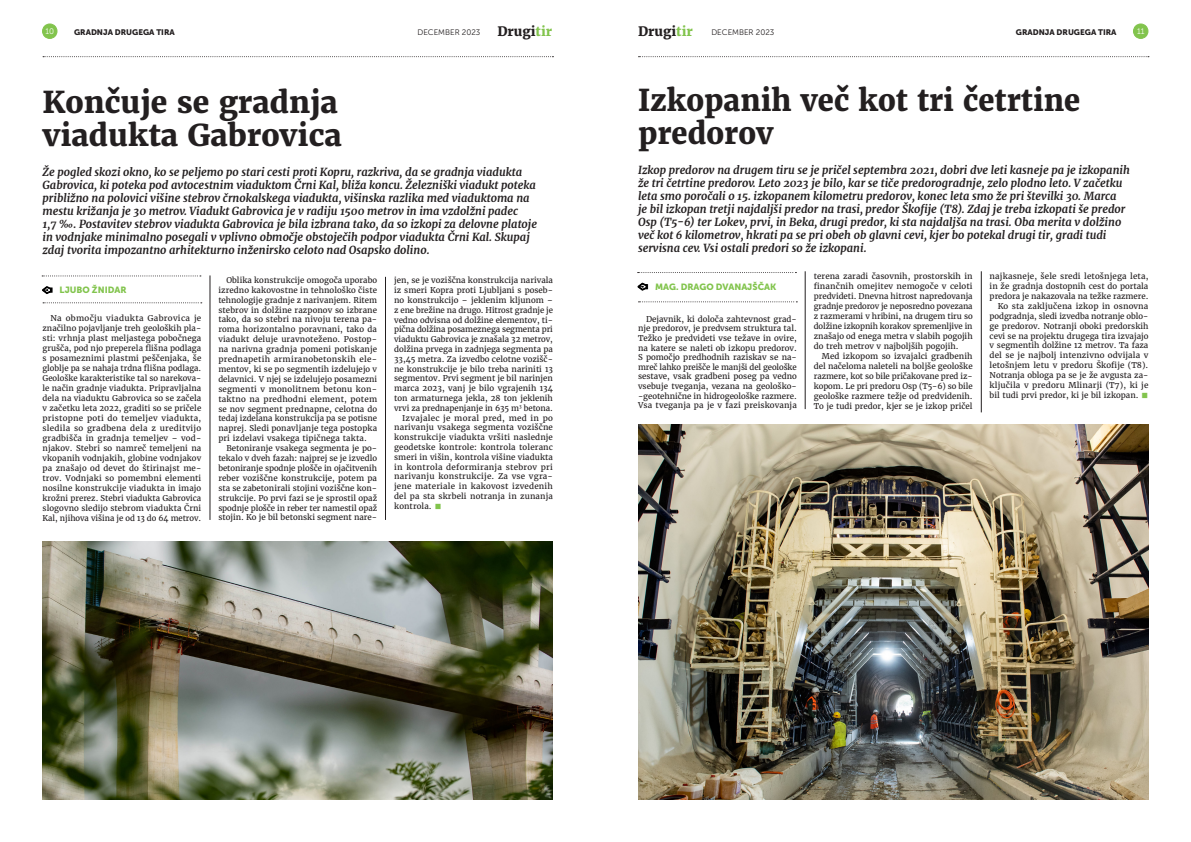
<style>
.page{position:relative;width:1191px;height:842px;background:#fff}
.page>*{position:absolute;margin:0;border:0;box-sizing:border-box;transform-origin:0 0}
.NASLOV_članka{font:800 30px/33px "Merriweather";color:#231f20}
.Paragraph_Style15{font:18px "Minion Pro";color:#82c44d}
.t1{font:800 13px "Merriweather";color:#231f20}
.NASLOV_članka-2{font:italic 700 11px/13px "Merriweather";color:#231f20}
.t2{font:9px "Museo Sans 900";color:#82c44d}
.Paragraph_Style15-2{font:8px/9.9px "Merriweather";color:#231f20;text-align:justify}
.NASLOV_članka-3{font:8px "Museo Sans 900";color:#231f20}
.t3{font:8px "Museo Sans 300";color:#231f20}
.t4{font:8px "Museo Sans 300";color:#fff}
.s1{color:#82c44d}
</style>
<div class="page">
<svg style="left:638px;top:56px;width:511px;height:1px"></svg>
<svg style="left:43px;top:56px;width:510px;height:1px"></svg>
<svg style="left:1133px;top:24px;width:15px;height:14px"></svg>
<svg style="left:43px;top:24px;width:14px;height:14px"></svg>
<img style="left:43px;top:542px;width:510px;height:257px">
<img style="left:638px;top:425px;width:510px;height:374px">
<svg style="left:42px;top:275px;width:159px;height:1px"></svg>
<svg style="left:43px;top:302px;width:159px;height:1px"></svg>
<svg style="left:43px;top:287px;width:10px;height:7px"></svg>
<svg style="left:637px;top:272px;width:159px;height:1px"></svg>
<svg style="left:638px;top:301px;width:159px;height:1px"></svg>
<svg style="left:638px;top:283px;width:10px;height:7px"></svg>
<hr style="left:385px;top:277px;width:1px;height:243px;background:#231f20">
<hr style="left:805px;top:271px;width:1px;height:138px;background:#231f20">
<hr style="left:981px;top:271px;width:1px;height:141px;background:#231f20">
<hr style="left:210px;top:275px;width:1px;height:245px;background:#231f20">
<p class="NASLOV_članka-3" style="left:74px;top:28px;width:102px">GRADNJA DRUGEGA TIRA</p>
<p class="t3" style="left:417px;top:28px;width:64px">DECEMBER 2023</p>
<h3 class="t1" style="left:497px;top:23px;width:56px">Drugi<span class="s1">tir</span></h3>
<h3 class="t1" style="left:638px;top:23px;width:56px">Drugi<span class="s1">tir</span></h3>
<p class="t3" style="left:711px;top:28px;width:64px">DECEMBER 2023</p>
<p class="NASLOV_članka-3" style="left:1015px;top:28px;width:102px">GRADNJA DRUGEGA TIRA</p>
<p class="t4" style="left:45px;top:27px;width:10px">10</p>
<p class="t4" style="left:1137px;top:27px;width:9px">11</p>
<p class="NASLOV_članka" style="left:43px;top:85px;width:301px">Končuje se gradnja viadukta Gabrovica</p>
<p class="NASLOV_članka-2" style="left:43px;top:165px;width:496px">Že pogled skozi okno, ko se peljemo po stari cesti proti Kopru, razkriva, da se gradnja viadukta Gabrovica, ki poteka pod avtocestnim viaduktom Črni Kal, bliža koncu. Železniški viadukt poteka približno na polovici višine stebrov črnokalskega viadukta, višinska razlika med viaduktoma na mestu križanja je 30 metrov. Viadukt Gabrovica je v radiju 1500 metrov in ima vzdolžni padec<br>1,7 ‰. Postavitev stebrov viadukta Gabrovica je bila izbrana tako, da so izkopi za delovne platoje in vodnjake minimalno posegali v vplivno območje obstoječih podpor viadukta Črni Kal. Skupaj zdaj tvorita impozantno arhitekturno inženirsko celoto nad Osapsko dolino.</p>
<p class="NASLOV_članka" style="left:638px;top:84px;width:444px">Izkopanih več kot tri četrtine predorov</p>
<p class="NASLOV_članka-2" style="left:638px;top:164px;width:493px">Izkop predorov na drugem tiru se je pričel septembra 2021, dobri dve leti kasneje pa je izkopanih že tri četrtine predorov. Leto 2023 je bilo, kar se tiče predorogradnje, zelo plodno leto. V začetku leta smo poročali o 15. izkopanem kilometru predorov, konec leta smo že pri številki 30. Marca<br>je bil izkopan tretji najdaljši predor na trasi, predor Škofije (T8). Zdaj je treba izkopati še predor Osp (T5-6) ter Lokev, prvi, in Beka, drugi predor, ki sta najdaljša na trasi. Oba merita v dolžino več kot 6 kilometrov, hkrati pa se pri obeh ob glavni cevi, kjer bo potekal drugi tir, gradi tudi servisna cev. Vsi ostali predori so že izkopani.</p>
<p class="Paragraph_Style15-2" style="left:218px;top:275px;width:160px;text-indent:8px">Oblika konstrukcije omogoča uporabo izredno kakovostne in tehnološko čiste tehnologije gradnje z narivanjem. Ritem stebrov in dolžine razponov so izbrane tako, da so stebri na nivoju terena pa&shy;roma horizontalno poravnani, tako da viadukt deluje uravnoteženo. Postop&shy;na narivna gradnja pomeni potiskanje prednapetih armiranobetonskih ele&shy;mentov, ki se po segmentih izdelujejo v delavnici. V njej se izdelujejo posamezni segmenti v monolitnem betonu kon&shy;taktno na predhodni element, potem se nov segment prednapne, celotna do tedaj izdelana konstrukcija pa se potisne naprej. Sledi ponavljanje tega postopka pri izdelavi vsakega tipičnega takta.</p>
<p class="Paragraph_Style15-2" style="left:218px;top:443px;width:160px;text-indent:8px">Betoniranje vsakega segmenta je po&shy;tekalo v dveh fazah: najprej se je izvedlo betoniranje spodnje plošče in ojačitvenih reber voziščne konstrukcije, potem pa sta se zabetonirali stojini voziščne kon&shy;strukcije. Po prvi fazi se je sprostil opaž spodnje plošče in reber ter namestil opaž stojin. Ko je bil betonski segment nare-</p>
<p class="Paragraph_Style15-2" style="left:394px;top:276px;width:160px">jen, se je voziščna konstrukcija narivala iz smeri Kopra proti Ljubljani s poseb&shy;no konstrukcijo – jeklenim kljunom – z ene brežine na drugo. Hitrost gradnje je vedno odvisna od dolžine elementov, ti&shy;pična dolžina posameznega segmenta pri viaduktu Gabrovica je znašala 32 metrov, dolžina prvega in zadnjega segmenta pa 33,45 metra. Za izvedbo celotne vozišč&shy;ne konstrukcije je bilo treba nariniti 13 segmentov. Prvi segment je bil narinjen marca 2023, vanj je bilo vgrajenih 134 ton armaturnega jekla, 28 ton jeklenih vrvi za prednapenjanje in 635 m<sup>3</sup> betona.</p>
<p class="Paragraph_Style15-2" style="left:394px;top:413px;width:160px;text-indent:8px">Izvajalec je moral pred, med in po narivanju vsakega segmenta voziščne konstrukcije viadukta vršiti naslednje geodetske kontrole: kontrola toleranc smeri in višin, kontrola višine viadukta in kontrola deformiranja stebrov pri narivanju konstrukcije. Za vse vgra&shy;jene materiale in kakovost izvedenih del pa sta skrbeli notranja in zunanja kontrola.</p>
<p class="t2" style="left:60px;top:285px;width:68px">LJUBO ŽNIDAR</p>
<p class="t2" style="left:655px;top:281px;width:123px">MAG. DRAGO DVANAJŠČAK</p>
<p class="Paragraph_Style15-2" style="left:43px;top:313px;width:160px;text-indent:8px">Na območju viadukta Gabrovica je značilno pojavljanje treh geoloških pla&shy;sti: vrhnja plast meljastega pobočnega grušča, pod njo preperela flišna podlaga s posameznimi plastmi peščenjaka, še globlje pa se nahaja trdna flišna podlaga.<br>Geološke karakteristike tal so narekova&shy;le način gradnje viadukta. Pripravljalna dela na viaduktu Gabrovica so se začela v začetku leta 2022, graditi so se pričele pristopne poti do temeljev viadukta, sledila so gradbena dela z ureditvijo gradbišča in gradnja temeljev – vod&shy;njakov. Stebri so namreč temeljeni na vkopanih vodnjakih, globine vodnjakov pa znašajo od devet do štirinajst me&shy;trov. Vodnjaki so pomembni elementi nosilne konstrukcije viadukta in imajo krožni prerez. Stebri viadukta Gabrovica slogovno sledijo stebrom viadukta Črni Kal, njihova višina je od 13 do 64 metrov.</p>
<p class="Paragraph_Style15-2" style="left:638px;top:314px;width:160px;line-height:9.6px;text-indent:8px">Dejavnik, ki določa zahtevnost grad&shy;nje predorov, je predvsem struktura tal.<br>Težko je predvideti vse težave in ovire, na katere se naleti ob izkopu predorov.<br>S pomočjo predhodnih raziskav se na&shy;mreč lahko preišče le manjši del geološke sestave, vsak gradbeni poseg pa vedno vsebuje tveganja, vezana na geološko--geotehnične in hidrogeološke razmere.<br>Vsa tveganja pa je v fazi preiskovanja</p>
<p class="Paragraph_Style15" style="left:434px;top:493px;width:9px">■</p>
<p class="Paragraph_Style15-2" style="left:814px;top:271px;width:160px">terena zaradi časovnih, prostorskih in finančnih omejitev nemogoče v celoti predvideti. Dnevna hitrost napredovanja gradnje predorov je neposredno povezana z razmerami v hribini, na drugem tiru so dolžine izkopnih korakov spremenljive in znašajo od enega metra v slabih pogojih do treh metrov v najboljših pogojih.</p>
<p class="Paragraph_Style15-2" style="left:814px;top:351px;width:160px;text-indent:8px">Med izkopom so izvajalci gradbenih del načeloma naleteli na boljše geološke razmere, kot so bile pričakovane pred iz&shy;kopom. Le pri predoru Osp (T5-6) so bile geološke razmere težje od predvidenih.<br>To je tudi predor, kjer se je izkop pričel</p>
<p class="Paragraph_Style15-2" style="left:989px;top:271px;width:160px">najkasneje, šele sredi letošnjega leta, in že gradnja dostopnih cest do portala predora je nakazovala na težke razmere.</p>
<p class="Paragraph_Style15-2" style="left:989px;top:301px;width:160px;text-indent:8px">Ko sta zaključena izkop in osnovna podgradnja, sledi izvedba notranje oblo&shy;ge predorov. Notranji oboki predorskih cevi se na projektu drugega tira izvajajo v segmentih dolžine 12 metrov. Ta faza del se je najbolj intenzivno odvijala v letošnjem letu v predoru Škofije (T8).<br>Notranja obloga pa se je že avgusta za&shy;ključila v predoru Mlinarji (T7), ki je bil tudi prvi predor, ki je bil izkopan.</p>
<p class="Paragraph_Style15" style="left:1141px;top:382px;width:9px">■</p>
</div>
